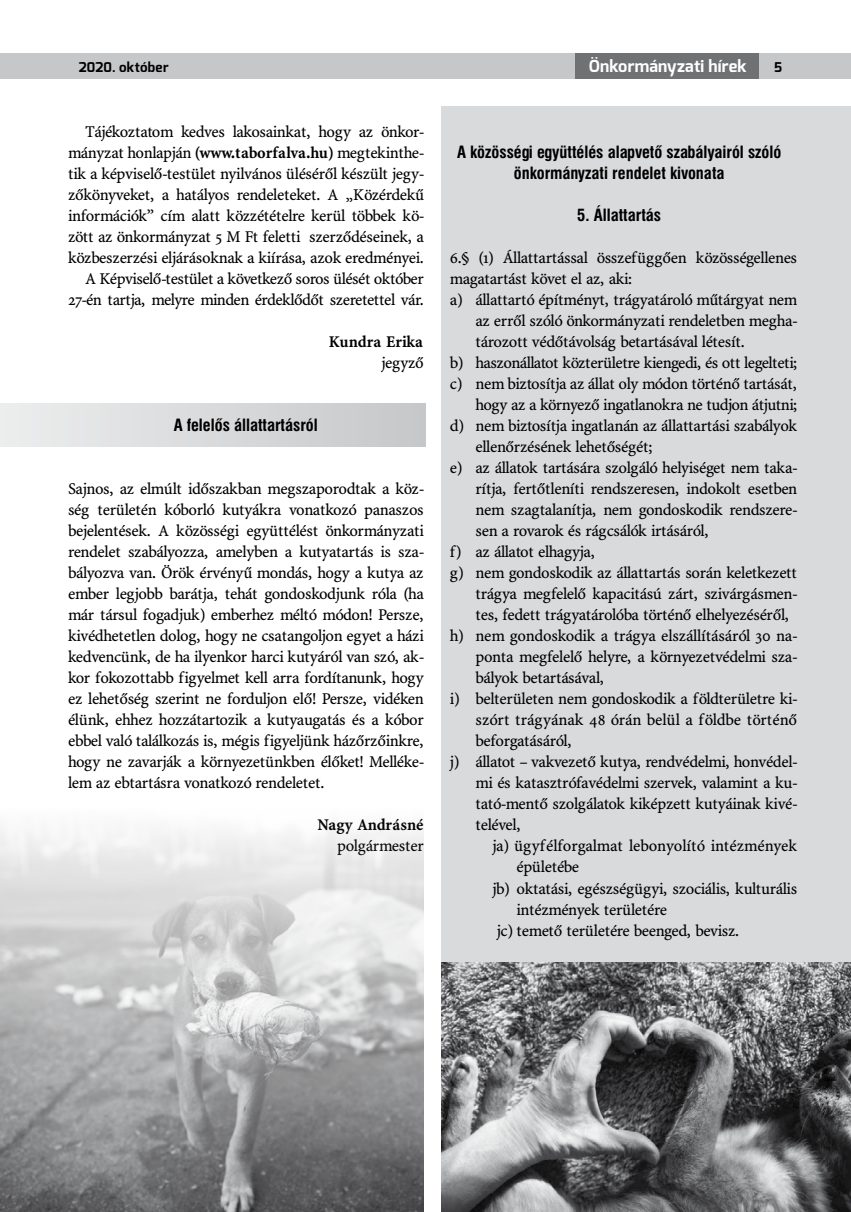
<style>
.page{position:relative;width:851px;height:1212px;background:#fff}
.page>*{position:absolute;margin:0;border:0;box-sizing:border-box;transform-origin:0 0}
.t1{font:16.5px/21px "Minion PFL";color:#000;text-align:right}
.t2{font:700 16.5px/21px "Swiss 721 Cn PFL";color:#000;text-align:center}
.t3{font:16.5px "Minion PFL";letter-spacing:.02em;color:#000}
.t4{font:700 16.5px "Minion PFL";color:#000}
.t5{font:700 16.5px "Exo";letter-spacing:.015em;color:#fff}
.t6{font:700 13.5px "Exo";letter-spacing:.015em;color:#000}
.s1{font-weight:700}
</style>
<div class="page">
<div style="left:441px;top:106px;width:409px;height:1106px;background:#d9dadb"></div>
<div style="left:0;top:53px;width:850px;height:26px;background:#c6c7c8"></div>
<div style="left:575px;top:53px;width:184px;height:26px;background:#707172"></div>
<div style="left:0;top:404px;width:425px;height:42px;background:linear-gradient(to right,#ededee,#c6c7c9)"></div>
<img style="left:0;top:827px;width:423px;height:385px">
<img style="left:441px;top:962px;width:409px;height:250px">
<p class="t6" style="left:79px;top:58px;width:91px">2020. október</p>
<p class="t5" style="left:588px;top:55px;width:159px">Önkormányzati hírek</p>
<p class="t6" style="left:774px;top:58px;width:10px">5</p>
<p class="t1" style="left:68px;top:122px;width:357px">Tájékoztatom kedves lakosainkat, hogy az önkor&shy;mányzat honlapján <span class="s1">(www.taborfalva.hu)</span> megtekinthe&shy;tik a képviselő-testület nyilvános üléséről készült jegy&shy;zőkönyveket, a hatályos rendeleteket. A „Közérdekű információk” cím alatt közzétételre kerül többek kö&shy;zött az önkormányzat 5 M Ft feletti szerződéseinek, a közbeszerzési eljárásoknak a kiírása, azok eredményei.<br>A Képviselő-testület a következő soros ülését október 27-én tartja, melyre minden érdeklődőt szeretettel vár.</p>
<p class="t4" style="left:329px;top:333px;width:96px">Kundra Erika</p>
<p class="t1" style="left:381px;top:353px;width:44px">jegyző</p>
<p class="t2" style="left:174px;top:415px;width:146px">A felelős állattartásról</p>
<p class="t1" style="left:68px;top:479px;width:357px;text-align:justify">Sajnos, az elmúlt időszakban megszaporodtak a köz&shy;ség területén kóborló kutyákra vonatkozó panaszos bejelentések. A közösségi együttélést önkormányzati rendelet szabályozza, amelyben a kutyatartás is sza&shy;bályozva van. Örök érvényű mondás, hogy a kutya az ember legjobb barátja, tehát gondoskodjunk róla (ha már társul fogadjuk) emberhez méltó módon! Persze, kivédhetetlen dolog, hogy ne csatangoljon egyet a házi kedvencünk, de ha ilyenkor harci kutyáról van szó, ak&shy;kor fokozottabb figyelmet kell arra fordítanunk, hogy ez lehetőség szerint ne forduljon elő! Persze, vidéken élünk, ehhez hozzátartozik a kutyaugatás és a kóbor ebbel való találkozás is, mégis figyeljünk házőrzőinkre, hogy ne zavarják a környezetünkben élőket! Melléke&shy;lem az ebtartásra vonatkozó rendeletet.</p>
<p class="t4" style="left:317px;top:816px;width:107px">Nagy Andrásné</p>
<p class="t1" style="left:337px;top:836px;width:88px">polgármester</p>
<p class="t2" style="left:457px;top:142px;width:326px">A közösségi együttélés alapvető szabályairól szóló önkormányzati rendelet kivonata</p>
<p class="t2" style="left:577px;top:205px;width:85px">5. Állattartás</p>
<p class="t1" style="left:450px;top:248px;width:348px">6.§ (1) Állattartással összefüggően közösségellenes</p>
<p class="t1" style="left:450px;top:269px;width:183px">magatartást követ el az, aki:</p>
<p class="t1" style="left:450px;top:290px;width:348px">a) állattartó építményt, trágyatároló műtárgyat nem</p>
<p class="t1" style="left:475px;top:311px;width:323px">az erről szóló önkormányzati rendeletben megha-</p>
<p class="t1" style="left:475px;top:332px;width:270px">tározott védőtávolság betartásával létesít.</p>
<p class="t1" style="left:450px;top:353px;width:348px">b) haszonállatot közterületre kiengedi, és ott legelteti;</p>
<p class="t1" style="left:450px;top:374px;width:348px">c) nem biztosítja az állat oly módon történő tartását,</p>
<p class="t1" style="left:475px;top:395px;width:323px">hogy az a környező ingatlanokra ne tudjon átjutni;</p>
<p class="t1" style="left:450px;top:416px;width:348px">d) nem biztosítja ingatlanán az állattartási szabályok</p>
<p class="t1" style="left:475px;top:437px;width:178px">ellenőrzésének lehetőségét;</p>
<p class="t1" style="left:450px;top:458px;width:348px">e) az állatok tartására szolgáló helyiséget nem taka-</p>
<p class="t1" style="left:475px;top:479px;width:323px">rítja, fertőtleníti rendszeresen, indokolt esetben</p>
<p class="t1" style="left:475px;top:500px;width:323px">nem szagtalanítja, nem gondoskodik rendszere-</p>
<p class="t1" style="left:475px;top:521px;width:234px">sen a rovarok és rágcsálók irtásáról,</p>
<p class="t1" style="left:450px;top:542px;width:146px">f) az állatot elhagyja,</p>
<p class="t1" style="left:450px;top:563px;width:348px">g) nem gondoskodik az állattartás során keletkezett</p>
<p class="t1" style="left:475px;top:584px;width:323px">trágya megfelelő kapacitású zárt, szivárgásmen-</p>
<p class="t1" style="left:475px;top:605px;width:315px">tes, fedett trágyatárolóba történő elhelyezéséről,</p>
<p class="t1" style="left:450px;top:626px;width:348px">h) nem gondoskodik a trágya elszállításáról 30 na-</p>
<p class="t1" style="left:475px;top:647px;width:323px">ponta megfelelő helyre, a környezetvédelmi sza-</p>
<p class="t1" style="left:475px;top:668px;width:130px">bályok betartásával,</p>
<p class="t1" style="left:450px;top:689px;width:348px">i) belterületen nem gondoskodik a földterületre ki-</p>
<p class="t3" style="left:475px;top:711px;width:323px">szórt trágyának 48 órán belül a földbe történő</p>
<p class="t1" style="left:475px;top:731px;width:97px">beforgatásáról,</p>
<p class="t1" style="left:450px;top:752px;width:348px">j) állatot – vakvezető kutya, rendvédelmi, honvédel-</p>
<p class="t1" style="left:475px;top:773px;width:323px">mi és katasztrófavédelmi szervek, valamint a ku-</p>
<p class="t1" style="left:475px;top:794px;width:323px">tató-mentő szolgálatok kiképzett kutyáinak kivé-</p>
<p class="t1" style="left:475px;top:815px;width:46px">telével,</p>
<p class="t3" style="left:492px;top:837px;width:306px">ja) ügyfélforgalmat lebonyolító intézmények</p>
<p class="t1" style="left:516px;top:857px;width:64px">épületébe</p>
<p class="t1" style="left:492px;top:878px;width:306px">jb) oktatási, egészségügyi, szociális, kulturális</p>
<p class="t1" style="left:516px;top:899px;width:152px">intézmények területére</p>
<p class="t1" style="left:496px;top:920px;width:243px">jc) temető területére beenged, bevisz.</p>
</div>
